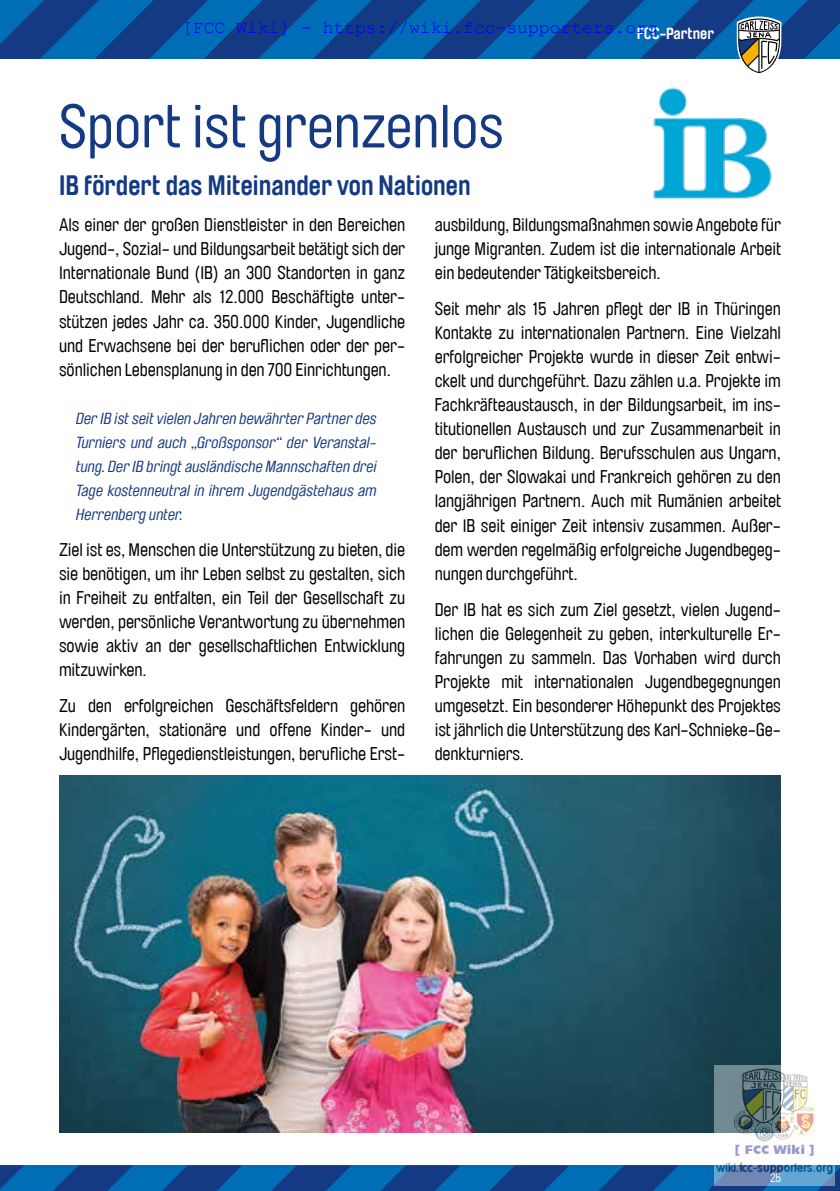
<style>
.page{position:relative;width:840px;height:1191px;background:#fff}
.page>*{position:absolute;margin:0;border:0;box-sizing:border-box;transform-origin:0 0}
.t1{font:60px "Brauer Neue";color:#143a84}
.t2{font:700 28px "Brauer Neue";color:#143a84}
.t3{font:18px/24px "Brauer Neue";letter-spacing:-.005em;color:#000;text-align:justify}
.t4{font:18px "Courier New";color:#00f}
.t5{font:italic 16px/24px "Brauer Neue";color:#143a84;text-align:justify}
.t6{font:700 16px "Brauer Neue";color:#fff}
.t7{font:12px "Brauer Neue";color:#fff}
</style>
<div class="page">
<div style="left:0;top:1165px;width:839px;height:26px;background:#006eb7"></div>
<svg style="left:271px;top:1165px;width:80px;height:26px"></svg>
<svg style="left:162px;top:1165px;width:80px;height:26px"></svg>
<svg style="left:380px;top:1165px;width:459px;height:26px"></svg>
<svg style="left:0;top:1165px;width:133px;height:26px"></svg>
<img style="left:653px;top:87px;width:119px;height:113px">
<img style="left:59px;top:775px;width:720px;height:357px">
<svg style="left:0;top:0;width:839px;height:74px"></svg>
<img style="left:713px;top:1065px;width:120px;height:120px">
<p class="t4" style="left:182px;top:17px;width:477px">[FCC Wiki] - https://wiki.fcc-supporters.org</p>
<p class="t6" style="left:636px;top:25px;width:79px">FCC-Partner</p>
<h1 class="t1" style="left:59px;top:93px;width:446px">Sport ist grenzenlos</h1>
<h2 class="t2" style="left:59px;top:170px;width:413px">IB fördert das Miteinander von Nationen</h2>
<p class="t3" style="left:59px;top:213px;width:347px">Als einer der großen Dienstleister in den Bereichen Jugend-, Sozial- und Bildungsarbeit betätigt sich der Internationale Bund (IB) an 300 Standorten in ganz Deutschland. Mehr als 12.000 Beschäftigte unter&shy;stützen jedes Jahr ca. 350.000 Kinder, Jugendliche und Erwachsene bei der beruflichen oder der per&shy;sönlichen Lebensplanung in den 700 Einrichtungen.</p>
<p class="t5" style="left:76px;top:406px;width:302px">Der IB ist seit vielen Jahren bewährter Partner des Turniers und auch „Großsponsor“ der Veranstal&shy;tung. Der IB bringt ausländische Mannschaften drei Tage kostenneutral in ihrem Jugendgästehaus am Herrenberg unter.</p>
<p class="t3" style="left:59px;top:537px;width:347px">Ziel ist es, Menschen die Unterstützung zu bieten, die sie benötigen, um ihr Leben selbst zu gestalten, sich in Freiheit zu entfalten, ein Teil der Gesellschaft zu werden, persönliche Verantwortung zu übernehmen sowie aktiv an der gesellschaftlichen Entwicklung mitzuwirken.</p>
<p class="t3" style="left:59px;top:693px;width:347px">Zu den erfolgreichen Geschäftsfeldern gehören Kindergärten, stationäre und offene Kinder- und Jugendhilfe, Pflegedienstleistungen, berufliche Erst-</p>
<p class="t3" style="left:434px;top:213px;width:347px">ausbildung, Bildungsmaßnahmen sowie Angebote für junge Migranten. Zudem ist die internationale Arbeit ein bedeutender Tätigkeitsbereich.</p>
<p class="t3" style="left:434px;top:297px;width:347px">Seit mehr als 15 Jahren pflegt der IB in Thüringen Kontakte zu internationalen Partnern. Eine Vielzahl erfolgreicher Projekte wurde in dieser Zeit entwi&shy;ckelt und durchgeführt. Dazu zählen u.a. Projekte im Fachkräfteaustausch, in der Bildungsarbeit, im ins&shy;titutionellen Austausch und zur Zusammenarbeit in der beruflichen Bildung. Berufsschulen aus Ungarn, Polen, der Slowakai und Frankreich gehören zu den langjährigen Partnern. Auch mit Rumänien arbeitet der IB seit einiger Zeit intensiv zusammen. Außer&shy;dem werden regelmäßig erfolgreiche Jugendbegeg&shy;nungen durchgeführt.</p>
<p class="t3" style="left:434px;top:597px;width:347px">Der IB hat es sich zum Ziel gesetzt, vielen Jugend&shy;lichen die Gelegenheit zu geben, interkulturelle Er&shy;fahrungen zu sammeln. Das Vorhaben wird durch Projekte mit internationalen Jugendbegegnungen umgesetzt. Ein besonderer Höhepunkt des Projektes ist jährlich die Unterstützung des Karl-Schnieke-Ge&shy;denkturniers.</p>
<p class="t7" style="left:769px;top:1171px;width:13px">25</p>
</div>
